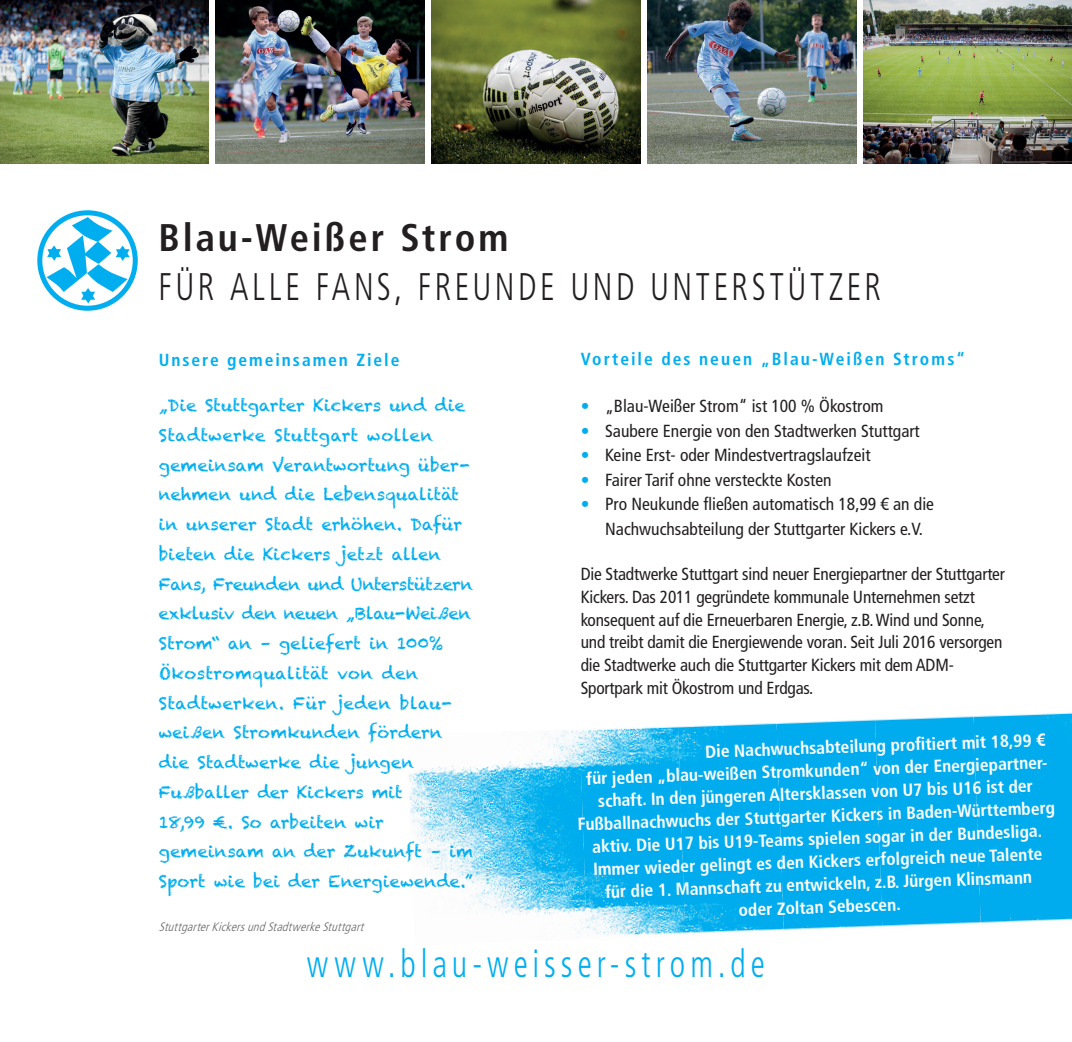
<style>
.page{position:relative;width:1072px;height:1042px;background:#fff}
.page>*{position:absolute;margin:0;border:0;box-sizing:border-box;transform-origin:0 0}
.t1{font:300 condensed 38.5px "Frutiger";letter-spacing:.105em;color:#231f20;scale:.86 1}
.t2{font:300 condensed 38.5px "Frutiger";letter-spacing:.15em;color:#00aeef;scale:.86 1}
.t3{font:700 condensed 38.5px "Frutiger LT Std";letter-spacing:.075em;color:#231f20}
.t4{font:condensed 17.5px/22.8px "Frutiger LT Std";letter-spacing:-.01em;color:#231f20}
.t5{font:700 condensed 17.5px "Frutiger LT Std";color:#fff}
.t6{font:700 condensed 17.5px "Frutiger LT Std";letter-spacing:.11em;color:#00aeef}
.t7{font:16.62px/29.8px "Chalkduster";letter-spacing:.005em;color:#00aeef}
.t8{font:italic 300 condensed 12.25px "Frutiger";color:#656568}
.s1{color:#00aeef}
</style>
<div class="page">
<div style="left:981px;top:712px;width:90px;height:211px;background:#00aced"></div>
<div style="left:882px;top:716px;width:99px;height:211px;background:#00aced"></div>
<div style="left:784px;top:719px;width:98px;height:211px;background:#00aced"></div>
<img style="left:685px;top:722px;width:99px;height:212px">
<img style="left:587px;top:726px;width:98px;height:210px">
<img style="left:488px;top:730px;width:99px;height:203px">
<img style="left:409px;top:765px;width:79px;height:148px">
<img style="left:0;top:0;width:208px;height:164px">
<img style="left:216px;top:0;width:208px;height:164px">
<svg style="left:37px;top:210px;width:101px;height:101px"></svg>
<img style="left:432px;top:0;width:208px;height:164px">
<img style="left:647px;top:0;width:209px;height:164px">
<img style="left:863px;top:0;width:208px;height:164px">
<h1 class="t3" style="left:158px;top:214px;width:351px">Blau-Weißer Strom</h1>
<h1 class="t1" style="left:158px;top:265px;width:841px">FÜR ALLE FANS, FREUNDE UND UNTERSTÜTZER</h1>
<p class="t6" style="left:580px;top:348px;width:386px">Vorteile des neuen „Blau-Weißen Stroms“</p>
<p class="t4" style="left:580px;top:395px;width:304px"><span class="s1">•</span> „Blau-Weißer Strom“ ist 100 % Ökostrom</p>
<p class="t4" style="left:580px;top:419px;width:340px"><span class="s1">•</span> Saubere Energie von den Stadtwerken Stuttgart</p>
<p class="t4" style="left:580px;top:444px;width:291px"><span class="s1">•</span> Keine Erst- oder Mindestvertragslaufzeit</p>
<p class="t4" style="left:580px;top:468px;width:252px"><span class="s1">•</span> Fairer Tarif ohne versteckte Kosten</p>
<p class="t4" style="left:605px;top:492px;width:330px;line-height:24.5px;text-indent:-24px"><span class="s1">•</span> Pro Neukunde fließen automatisch 18,99 € an die<br>Nachwuchsabteilung der Stuttgarter Kickers e.V.</p>
<p class="t4" style="left:580px;top:563px;width:426px">Die Stadtwerke Stuttgart sind neuer Energiepartner der Stuttgarter Kickers. Das 2011 gegründete kommunale Unternehmen setzt konsequent auf die Erneuerbaren Energie, z.B. Wind und Sonne, und treibt damit die Energiewende voran. Seit Juli 2016 versorgen die Stadtwerke auch die Stuttgarter Kickers mit dem ADM-Sportpark mit Ökostrom und Erdgas.</p>
<p class="t6" style="left:159px;top:349px;width:242px">Unsere gemeinsamen Ziele</p>
<p class="t7" style="left:159px;top:390px;width:316px">„Die Stuttgarter Kickers und die<br>Stadtwerke Stuttgart wollen gemeinsam Verantwortung über&shy;nehmen und die Lebensqualität in unserer Stadt erhöhen. Dafür bieten die Kickers jetzt allen<br>Fans, Freunden und Unterstützern exklusiv den neuen „Blau-Weißen<br>Strom“ an – geliefert in 100%<br>Ökostromqualität von den<br>Stadtwerken. Für jeden blau&shy;weißen Stromkunden fördern die Stadtwerke die jungen<br>Fußballer der Kickers mit<br>18,99 €. So arbeiten wir gemeinsam an der Zukunft – im<br>Sport wie bei der Energiewende.”</p>
<p class="t8" style="left:159px;top:920px;width:210px">StuttgarterKickersundStadtwerkeStuttgart</p>
<p class="t5" style="left:705px;top:741px;width:342px;rotate:-2deg">Die Nachwuchsabteilung profi tiert mit 18,99 €</p>
<p class="t5" style="left:586px;top:768px;width:466px;rotate:-2deg">für jeden „blau-weißen Stromkunden“ von der Energiepartner-</p>
<p class="t5" style="left:597px;top:790px;width:436px;rotate:-2deg">schaft. In den jüngeren Altersklassen von U7 bis U16 ist der</p>
<p class="t5" style="left:577px;top:814px;width:479px;rotate:-2deg">Fußballnachwuchs der Stuttgarter Kickers in Baden-Württemberg</p>
<p class="t5" style="left:592px;top:836px;width:451px;rotate:-2deg">aktiv. Die U17 bis U19-Teams spielen sogar in der Bundesliga.</p>
<p class="t5" style="left:593px;top:859px;width:451px;rotate:-2deg">Immer wieder gelingt es den Kickers erfolgreich neue Talente</p>
<p class="t5" style="left:605px;top:881px;width:428px;rotate:-2deg">für die 1. Mannschaft zu entwickeln, z.B. Jürgen Klinsmann</p>
<p class="t5" style="left:738px;top:899px;width:164px;rotate:-2deg">oder Zoltan Sebescen.</p>
<h1 class="t2" style="left:307px;top:941px;width:534px">www.blau-weisser-strom.de</h1>
</div>
